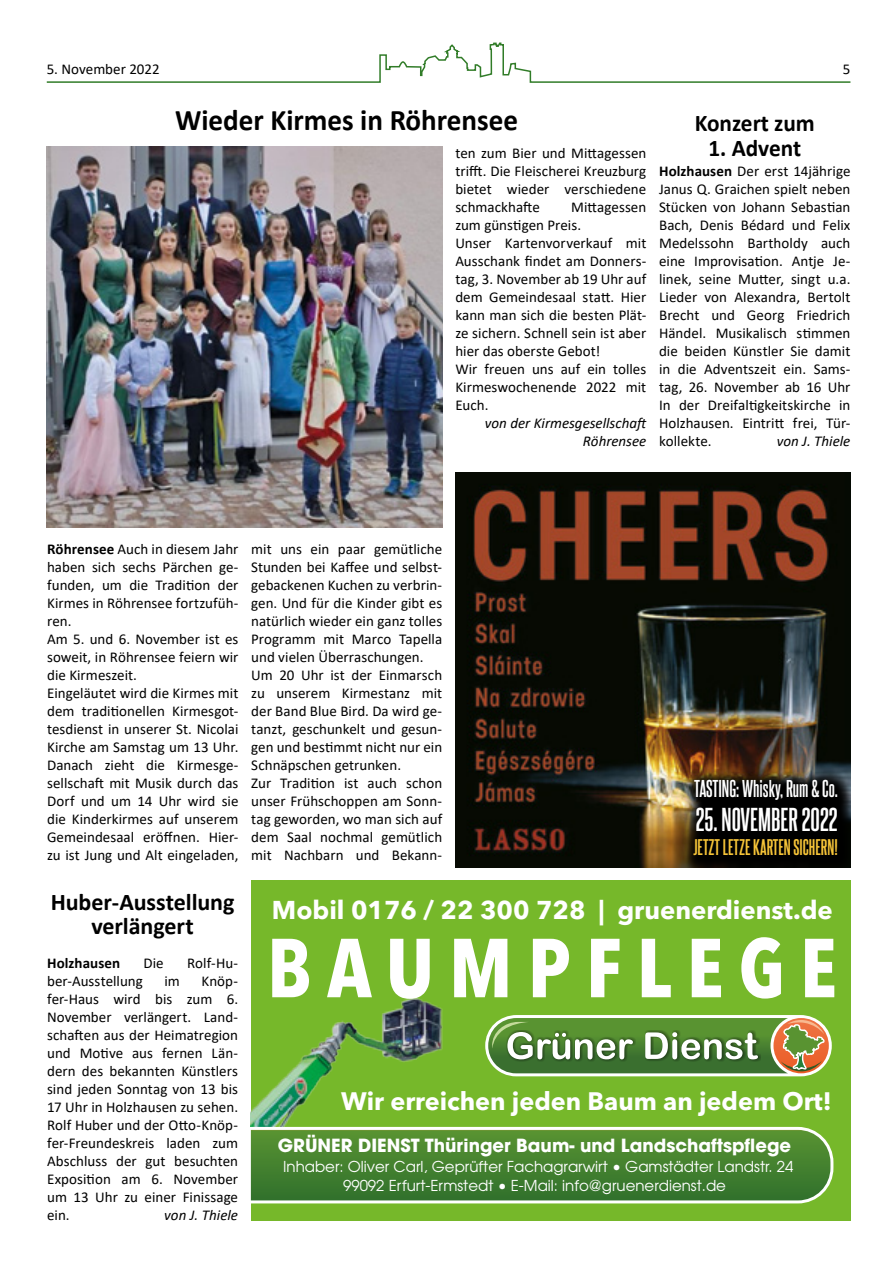
<style>
.page{position:relative;width:893px;height:1263px;background:#fff}
.page>*{position:absolute;margin:0;border:0;box-sizing:border-box;transform-origin:0 0}
.t1{font:700 condensed 82.65px "Avenir Next LT Pro";letter-spacing:.18em;color:#fff}
.Headline_1{font:700 30px "Calibri";color:#000}
.t2{font:700 28.5px "Steelfish Rg";color:#fff}
.t3{font:700 25.65px "Avenir Next LT Pro";color:#fff}
.t4{font:700 25.05px "Avenir Next LT Pro";color:#fff}
.Headline_grüner_Kast{font:700 24px/24px "Calibri";letter-spacing:-.005em;color:#000;text-align:center}
.Headline_2{font:700 24px "Calibri";color:#000}
.t5{font:700 21px "Steelfish Rg";color:#fff}
.t6{font:19.95px "Arial";color:#000}
.t7{font:700 19.5px "Steelfish Rg";color:#f6c438}
.t8{font:700 18px "Avant Garde";color:#fff}
.Fließtext{font:15px/18px "Calibri";color:#000;text-align:justify}
.t9{font:15px/19.5px "Avant Garde";color:#fff;text-align:center}
.Fließtext-2{font:italic 15px/18px "Calibri";color:#000;text-align:right}
.Fließtext-3{font:700 15px "Calibri";letter-spacing:.005em;color:#000}
.s1{font-weight:700}
</style>
<div class="page">
<img style="left:47px;top:147px;width:396px;height:380px">
<svg style="left:46px;top:42px;width:805px;height:41px"></svg>
<div style="left:251px;top:880px;width:599px;height:340px;background:#76b82a"></div>
<img style="left:251px;top:998px;width:399px;height:127px">
<svg style="left:485px;top:1015px;width:347px;height:61px;background:#819e62"></svg>
<svg style="left:251px;top:1125px;width:583px;height:79px;background:#558d3e"></svg>
<img style="left:455px;top:472px;width:395px;height:395px">
<svg style="left:680px;top:766px;width:170px;height:102px;background:#15110b"></svg>
<p class="Fließtext" style="left:47px;top:60px;width:114px">5. November 2022</p>
<p class="Fließtext" style="left:843px;top:60px;width:9px">5</p>
<p class="Headline_1" style="left:175px;top:98px;width:344px">Wieder Kirmes in Röhrensee</p>
<p class="Fließtext" style="left:455px;top:144px;width:193px">ten zum Bier und Mittagessen trifft. Die Fleischerei Kreuzburg bietet wieder verschiedene schmackhafte</p>
<p class="Fließtext" style="left:455px;top:198px;width:192px;text-indent:116px">Mittagessen zum günstigen Preis.</p>
<p class="Fließtext" style="left:455px;top:234px;width:192px">Unser Kartenvorverkauf mit Ausschank findet am Donners&shy;tag, 3. November ab 19 Uhr auf dem Gemeindesaal statt. Hier kann man sich die besten Plät&shy;ze sichern. Schnell sein ist aber hier das oberste Gebot!</p>
<p class="Fließtext" style="left:455px;top:360px;width:192px">Wir freuen uns auf ein tolles Kirmeswochenende 2022 mit Euch.</p>
<p class="Fließtext-2" style="left:485px;top:413px;width:165px">von der Kirmesgesellschaft<br>Röhrensee</p>
<p class="Headline_2" style="left:695px;top:106px;width:122px">Konzert zum</p>
<p class="Headline_2" style="left:708px;top:131px;width:94px">1. Advent</p>
<p class="Fließtext" style="left:659px;top:162px;width:193px"><span class="s1">Holzhausen</span> Der erst 14jährige Janus Q. Graichen spielt neben Stücken von Johann Sebastian Bach, Denis Bédard und Felix Medelssohn Bartholdy auch eine Improvisation. Antje Je&shy;linek, seine Mutter, singt u.a.<br>Lieder von Alexandra, Bertolt Brecht und Georg Friedrich Händel. Musikalisch stimmen die beiden Künstler Sie damit in die Adventszeit ein. Sams&shy;tag, 26. November ab 16 Uhr In der Dreifaltigkeitskirche in Holzhausen. Eintritt frei, Tür&shy;kollekte.</p>
<p class="Fließtext-2" style="left:777px;top:431px;width:75px">von J. Thiele</p>
<p class="Fließtext" style="left:47px;top:540px;width:193px"><span class="s1">Röhrensee</span> Auch in diesem Jahr haben sich sechs Pärchen ge&shy;funden, um die Tradition der Kirmes in Röhrensee fortzufüh&shy;ren.</p>
<p class="Fließtext" style="left:47px;top:630px;width:193px">Am 5. und 6. November ist es soweit, in Röhrensee feiern wir die Kirmeszeit.</p>
<p class="Fließtext" style="left:47px;top:684px;width:193px">Eingeläutet wird die Kirmes mit dem traditionellen Kirmesgot&shy;tesdienst in unserer St. Nicolai Kirche am Samstag um 13 Uhr.<br>Danach zieht die Kirmesge&shy;sellschaft mit Musik durch das Dorf und um 14 Uhr wird sie die Kinderkirmes auf unserem Gemeindesaal eröffnen. Hier&shy;zu ist Jung und Alt eingeladen,</p>
<p class="Fließtext" style="left:251px;top:540px;width:192px">mit uns ein paar gemütliche Stunden bei Kaffee und selbst&shy;gebackenen Kuchen zu verbrin&shy;gen. Und für die Kinder gibt es natürlich wieder ein ganz tolles Programm mit Marco Tapella und vielen Überraschungen.</p>
<p class="Fließtext" style="left:251px;top:666px;width:192px">Um 20 Uhr ist der Einmarsch zu unserem Kirmestanz mit der Band Blue Bird. Da wird ge&shy;tanzt, geschunkelt und gesun&shy;gen und bestimmt nicht nur ein Schnäpschen getrunken.</p>
<p class="Fließtext" style="left:251px;top:774px;width:192px">Zur Tradition ist auch schon unser Frühschoppen am Sonn&shy;tag geworden, wo man sich auf dem Saal nochmal gemütlich mit Nachbarn und Bekann-</p>
<p class="t6" style="left:250px;top:850px;width:312px">Plane Tennisplatz 5000 x 2000 mm</p>
<p class="t5" style="left:694px;top:774px;width:145px">TASTING: Whisky, Rum &amp; Co.</p>
<p class="t2" style="left:696px;top:799px;width:143px">25. NOVEMBER 2022</p>
<p class="t7" style="left:693px;top:833px;width:146px">JETZT LETZE KARTEN SICHERN!</p>
<p class="Headline_grüner_Kast" style="left:51px;top:890px;width:185px">Huber-Ausstellung verlängert</p>
<p class="Fließtext-3" style="left:47px;top:952px;width:74px">Holzhausen</p>
<p class="Fließtext" style="left:144px;top:954px;width:22px">Die</p>
<p class="Fließtext" style="left:187px;top:954px;width:52px">Rolf-Hu-</p>
<p class="Fließtext" style="left:47px;top:972px;width:97px">ber-Ausstellung</p>
<p class="Fließtext" style="left:164px;top:972px;width:17px">im</p>
<p class="Fließtext" style="left:47px;top:972px;width:193px;text-indent:154px">Knöp&shy;fer-Haus wird bis zum 6.<br>November verlängert. Land&shy;schaften aus der Heimatregion und Motive aus fernen Län&shy;dern des bekannten Künstlers sind jeden Sonntag von 13 bis 17 Uhr in Holzhausen zu sehen.<br>Rolf Huber und der Otto-Knöp&shy;fer-Freundeskreis laden zum Abschluss der gut besuchten Exposition am 6. November um 13 Uhr zu einer Finissage ein.</p>
<p class="Fließtext-2" style="left:164px;top:1205px;width:75px">von J. Thiele</p>
<p class="t3" style="left:272px;top:895px;width:562px">Mobil 0176 / 22 300 728 | gruenerdienst.de</p>
<p class="t1" style="left:267px;top:917px;width:571px">BAUMPFLEGE</p>
<p class="t4" style="left:341px;top:1086px;width:492px">Wir erreichen jeden Baum an jedem Ort!</p>
<p class="t8" style="left:278px;top:1134px;width:515px">GRÜNER DIENST Thüringer Baum- und Landschaftspflege</p>
<p class="t9" style="left:283px;top:1156px;width:512px">Inhaber: Oliver Carl, Geprüfter Fachagrarwirt • Gamstädter Landstr. 24<br>99092 Erfurt-Ermstedt • E-Mail: info@gruenerdienst.de</p>
</div>
